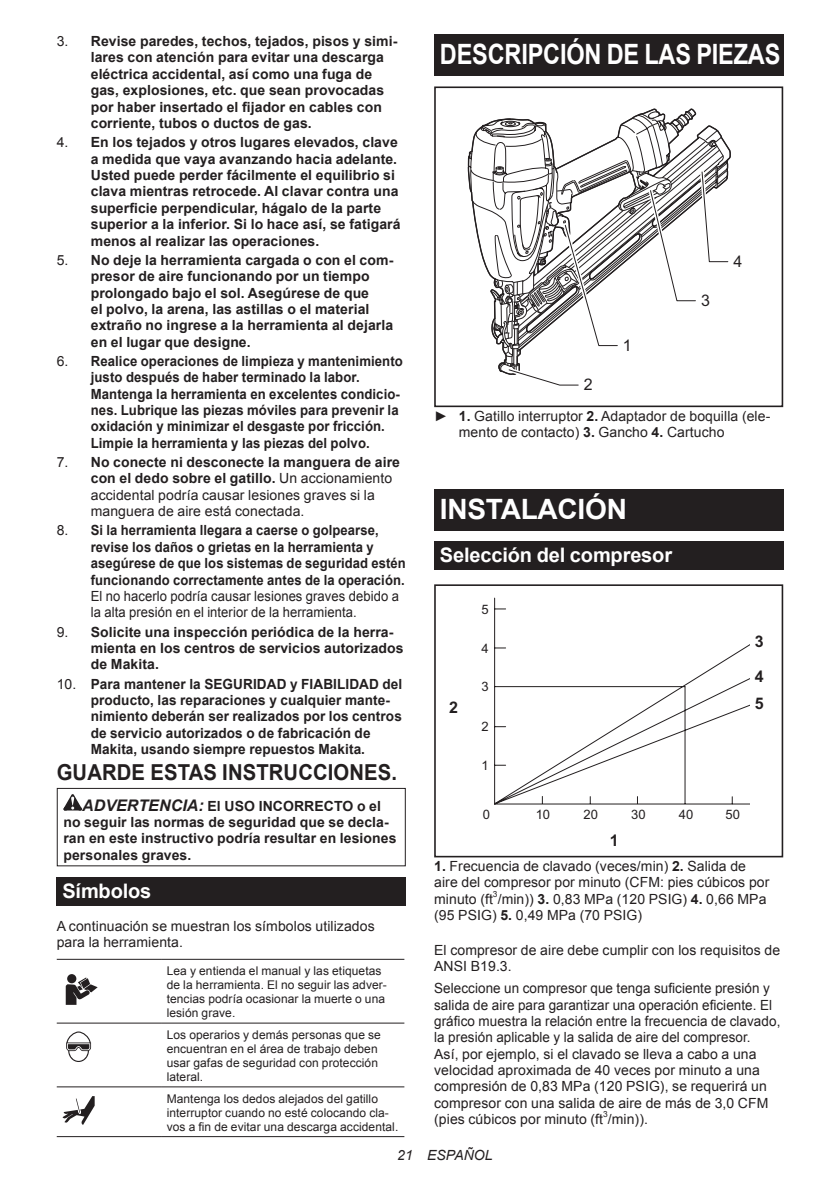
<style>
.page{position:relative;width:840px;height:1191px;background:#fff}
.page>*{position:absolute;margin:0;border:0;box-sizing:border-box;transform-origin:0 0}
.t1{font:700 28px "Arial";letter-spacing:-.01em;color:#fff;scale:.84 1}
.t2{font:700 28px "Arial";letter-spacing:-.01em;color:#fff}
.t3{font:700 22px "Arial";letter-spacing:.005em;color:#231f20;scale:.92 1}
.t4{font:700 20px "Arial";letter-spacing:-.01em;color:#fff}
.t5{font:700 16px/34.6px "Arial";color:#231f20}
.t6{font:16px "Arial";color:#231f20}
.t7{font:700 14px/16.4px "Arial";letter-spacing:.005em;color:#231f20}
.t8{font:14px/16.4px "Arial";letter-spacing:.005em;color:#231f20}
.t9{font:14px/16.4px "Arial";letter-spacing:.005em;color:#231f20;scale:.96 1}
.t10{font:700 14px/16.4px "Arial";letter-spacing:.005em;color:#231f20;scale:.94 1}
.t11{font:700 14px/16.4px "Arial";letter-spacing:.005em;color:#231f20;scale:.93 1}
.t12{font:14px/16.4px "Arial";letter-spacing:.005em;color:#231f20;scale:.93 1}
.t13{font:italic 14px "Arial";letter-spacing:.005em;color:#231f20}
.t14{font:13px "Arial";color:#231f20}
.t15{font:12px/14px "Arial";letter-spacing:.005em;color:#231f20}
.t16{font:8.4px "Arial";color:#231f20}
.s1{font-weight:400}
.s2{font-weight:700}
.s3{font-style:italic;font-size:16px}
</style>
<div class="page">
<svg style="left:63px;top:794px;width:19px;height:16px"></svg>
<div style="left:57px;top:788px;width:348px;height:78px;border:1px solid #231f20"></div>
<div style="left:57px;top:877px;width:348px;height:29px;background:#231f20"></div>
<hr style="left:57px;top:958px;width:104px;height:1px;background:#231f20">
<hr style="left:161px;top:958px;width:243px;height:1px;background:#231f20">
<hr style="left:57px;top:1022px;width:104px;height:1px;background:#231f20">
<hr style="left:161px;top:1022px;width:243px;height:1px;background:#231f20">
<hr style="left:57px;top:1086px;width:104px;height:1px;background:#231f20">
<hr style="left:161px;top:1086px;width:243px;height:1px;background:#231f20">
<hr style="left:57px;top:1136px;width:104px;height:1px;background:#231f20">
<hr style="left:161px;top:1136px;width:243px;height:1px;background:#231f20">
<div style="left:67px;top:974px;width:9px;height:9px;background:#231f20;border-radius:50%"></div>
<svg style="left:66px;top:977px;width:32px;height:27px"></svg>
<svg style="left:66px;top:1031px;width:25px;height:31px"></svg>
<svg style="left:62px;top:1096px;width:33px;height:29px"></svg>
<div style="left:434px;top:34px;width:348px;height:41px;background:#231f20"></div>
<div style="left:434px;top:86px;width:348px;height:321px;border:2px solid #231f20"></div>
<svg style="left:467px;top:86px;width:264px;height:300px"></svg>
<div style="left:434px;top:489px;width:348px;height:41px;background:#231f20"></div>
<div style="left:434px;top:541px;width:348px;height:29px;background:#231f20"></div>
<div style="left:434px;top:584px;width:348px;height:273px;border:2px solid #231f20"></div>
<svg style="left:494px;top:597px;width:254px;height:208px"></svg>
<p class="t7" style="left:91px;top:33px;width:308px;text-indent:-34px"><span class="s1">3.</span> Revise paredes, techos, tejados, pisos y simi&shy;lares con atención para evitar una descarga eléctrica accidental, así como una fuga de gas, explosiones, etc. que sean provocadas por haber insertado el fijador en cables con corriente, tubos o ductos de gas.</p>
<p class="t7" style="left:91px;top:134px;width:311px;text-indent:-34px"><span class="s1">4.</span> En los tejados y otros lugares elevados, clave a medida que vaya avanzando hacia adelante.<br>Usted puede perder fácilmente el equilibrio si clava mientras retrocede. Al clavar contra una superficie perpendicular, hágalo de la parte superior a la inferior. Si lo hace así, se fatigará menos al realizar las operaciones.</p>
<p class="t7" style="left:91px;top:252px;width:304px;text-indent:-34px"><span class="s1">5.</span> No deje la herramienta cargada o con el com&shy;presor de aire funcionando por un tiempo prolongado bajo el sol. Asegúrese de que<br>el polvo, la arena, las astillas o el material extraño no ingrese a la herramienta al dejarla en el lugar que designe.</p>
<p class="t10" style="left:91px;top:353px;width:333px;text-indent:-34px"><span class="s1">6.</span> Realice operaciones de limpieza y mantenimiento justo después de haber terminado la labor.<br>Mantenga la herramienta en excelentes condicio&shy;nes. Lubrique las piezas móviles para prevenir la oxidación y minimizar el desgaste por fricción.<br>Limpie la herramienta y las piezas del polvo.</p>
<p class="t8" style="left:91px;top:454px;width:310px;text-indent:-34px">7. <span class="s2">No conecte ni desconecte la manguera de aire con el dedo sobre el gatillo.</span> Un accionamiento accidental podría causar lesiones graves si la manguera de aire está conectada.</p>
<p class="t11" style="left:91px;top:523px;width:340px;text-indent:-34px"><span class="s1">8.</span> Si la herramienta llegara a caerse o golpearse, revise los daños o grietas en la herramienta y asegúrese de que los sistemas de seguridad estén funcionando correctamente antes de la operación.</p>
<p class="t12" style="left:91px;top:588px;width:333px">El no hacerlo podría causar lesiones graves debido a la alta presión en el interior de la herramienta.</p>
<p class="t7" style="left:91px;top:624px;width:314px;text-indent:-34px"><span class="s1">9.</span> Solicite una inspección periódica de la herra&shy;mienta en los centros de servicios autorizados de Makita.</p>
<p class="t7" style="left:91px;top:676px;width:313px;text-indent:-34px"><span class="s1">10.</span> Para mantener la SEGURIDAD y FIABILIDAD del producto, las reparaciones y cualquier mante&shy;nimiento deberán ser realizados por los centros de servicio autorizados o de fabricación de Makita, usando siempre repuestos Makita.</p>
<h2 class="t3" style="left:57px;top:757px;width:371px">GUARDE ESTAS INSTRUCCIONES.</h2>
<p class="t7" style="left:63px;top:798px;width:334px;text-indent:19px"><span class="s3">ADVERTENCIA:</span> El USO INCORRECTO o el no seguir las normas de seguridad que se decla&shy;ran en este instructivo podría resultar en lesiones personales graves.</p>
<h3 class="t4" style="left:62px;top:877px;width:90px">Símbolos</h3>
<p class="t8" style="left:57px;top:918px;width:319px">A continuación se muestran los símbolos utilizados para la herramienta.</p>
<p class="t15" style="left:167px;top:964px;width:221px">Lea y entienda el manual y las etiquetas de la herramienta. El no seguir las adver&shy;tencias podría ocasionar la muerte o una lesión grave.</p>
<p class="t15" style="left:167px;top:1028px;width:215px">Los operarios y demás personas que se encuentran en el área de trabajo deben usar gafas de seguridad con protección lateral.</p>
<p class="t15" style="left:167px;top:1091px;width:233px">Mantenga los dedos alejados del gatillo interruptor cuando no esté colocando cla&shy;vos a fin de evitar una descarga accidental.</p>
<h1 class="t1" style="left:439px;top:35px;width:407px">DESCRIPCIÓN DE LAS PIEZAS</h1>
<p class="t6" style="left:583px;top:374px;width:10px">2</p>
<p class="t6" style="left:622px;top:334px;width:10px">1</p>
<p class="t6" style="left:700px;top:290px;width:10px">3</p>
<p class="t6" style="left:733px;top:251px;width:10px">4</p>
<p class="t8" style="left:458px;top:408px;width:313px;text-indent:-25px">► <span class="s2">1.</span> Gatillo interruptor <span class="s2">2.</span> Adaptador de boquilla (ele&shy;mento de contacto) <span class="s2">3.</span> Gancho <span class="s2">4.</span> Cartucho</p>
<h1 class="t2" style="left:439px;top:490px;width:188px">INSTALACIÓN</h1>
<h3 class="t4" style="left:439px;top:541px;width:234px">Selección del compresor</h3>
<p class="t5" style="left:449px;top:690px;width:10px">2</p>
<p class="t14" style="left:481px;top:600px;width:9px">5</p>
<p class="t14" style="left:481px;top:639px;width:9px">4</p>
<p class="t14" style="left:481px;top:678px;width:9px">3</p>
<p class="t14" style="left:481px;top:718px;width:9px">2</p>
<p class="t14" style="left:481px;top:756px;width:9px">1</p>
<p class="t14" style="left:482px;top:806px;width:9px">0</p>
<p class="t14" style="left:535px;top:806px;width:16px">10</p>
<p class="t5" style="left:754px;top:625px;width:10px">3<br>4</p>
<p class="t5" style="left:754px;top:687px;width:10px">5</p>
<p class="t14" style="left:583px;top:806px;width:16px">20</p>
<p class="t14" style="left:630px;top:806px;width:16px">30</p>
<p class="t14" style="left:678px;top:806px;width:16px">40</p>
<p class="t14" style="left:725px;top:806px;width:16px">50</p>
<p class="t5" style="left:609px;top:824px;width:10px">1</p>
<p class="t8" style="left:434px;top:858px;width:336px"><span class="s2">1.</span> Frecuencia de clavado (veces/min) <span class="s2">2.</span> Salida de aire del compresor por minuto (CFM: pies cúbicos por minuto (ft /min)) <span class="s2">3.</span> 0,83 MPa (120 PSIG) <span class="s2">4.</span> 0,66 MPa</p>
<p class="t16" style="left:492px;top:888px;width:6px">3</p>
<p class="t8" style="left:434px;top:907px;width:209px">(95 PSIG) <span class="s2">5.</span> 0,49 MPa (70 PSIG)</p>
<p class="t8" style="left:434px;top:941px;width:347px">El compresor de aire debe cumplir con los requisitos de<br>ANSI B19.3.</p>
<p class="t9" style="left:434px;top:980px;width:362px">Seleccione un compresor que tenga suficiente presión y salida de aire para garantizar una operación eficiente. El gráfico muestra la relación entre la frecuencia de clavado, la presión aplicable y la salida de aire del compresor.<br>Así, por ejemplo, si el clavado se lleva a cabo a una velocidad aproximada de 40 veces por minuto a una compresión de 0,83 MPa (120 PSIG), se requerirá un compresor con una salida de aire de más de 3,0 CFM (pies cúbicos por minuto (ft /min)).</p>
<p class="t16" style="left:602px;top:1108px;width:6px">3</p>
<p class="t13" style="left:397px;top:1146px;width:97px">21 ESPAÑOL</p>
</div>
